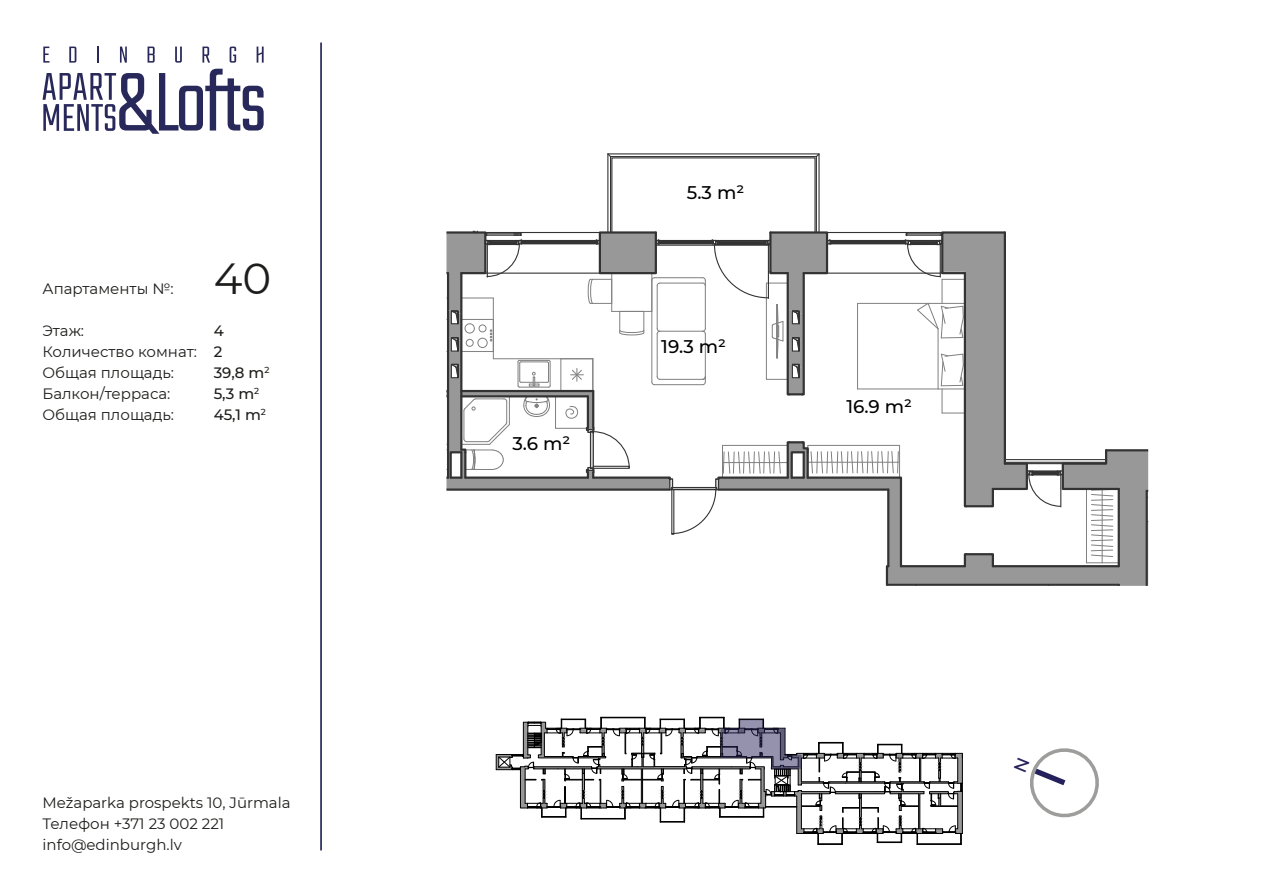
<style>
.page{position:relative;width:1263px;height:893px;background:#fff}
.page>*{position:absolute;margin:0;border:0;box-sizing:border-box;transform-origin:0 0}
.t1{font:43.5px "Montserrat";color:#1d1d1b}
.t2{font:500 18.3px "Montserrat";color:#000}
.t3{font:15px/21px "Montserrat";color:#1d1d1b}
.t4{font:500 15px/21px "Montserrat";color:#1d1d1b}
</style>
<div class="page">
<svg style="left:43px;top:47px;width:7px;height:16px"></svg>
<svg style="left:69px;top:47px;width:7px;height:16px"></svg>
<svg style="left:97px;top:47px;width:2px;height:16px"></svg>
<svg style="left:120px;top:47px;width:7px;height:16px"></svg>
<svg style="left:148px;top:47px;width:7px;height:16px"></svg>
<svg style="left:175px;top:47px;width:7px;height:16px"></svg>
<svg style="left:202px;top:47px;width:8px;height:16px"></svg>
<svg style="left:230px;top:47px;width:6px;height:16px"></svg>
<svg style="left:257px;top:47px;width:7px;height:16px"></svg>
<svg style="left:43px;top:69px;width:221px;height:65px"></svg>
<hr style="left:320px;top:43px;width:2px;height:807px;background:#28285a">
<hr style="left:1148px;top:521px;width:1px;height:65px;background:#808080">
<div style="left:1121px;top:451px;width:27px;height:135px;background:#989898"></div>
<hr style="left:1106px;top:449px;width:42px;height:2px;background:#333">
<svg style="left:1144px;top:487px;width:4px;height:11px"></svg>
<hr style="left:1145px;top:491px;width:3px;height:95px;background:#333">
<svg style="left:446px;top:153px;width:675px;height:433px"></svg>
<svg style="left:496px;top:717px;width:467px;height:128px"></svg>
<svg style="left:1030px;top:748px;width:69px;height:70px"></svg>
<p class="t3" style="left:43px;top:278px;width:133px">Апартаменты №:</p>
<p class="t3" style="left:43px;top:320px;width:156px">Этаж:<br>Количество комнат:<br>Общая площадь:<br>Балкон/терраса:<br>Общая площадь:</p>
<h1 class="t1" style="left:214px;top:249px;width:59px">40</h1>
<p class="t4" style="left:214px;top:320px;width:57px">4<br>2<br>39,8 m<sup>2<br></sup>5,3 m<sup>2<br></sup>45,1 m<sup>2</sup></p>
<p class="t3" style="left:43px;top:792px;width:250px">Mežaparka prospekts 10, Jūrmala<br>Телефон +371 23 002 221 info@edinburgh.lv</p>
<p class="t2" style="left:512px;top:430px;width:60px">3.6 m²</p>
<p class="t2" style="left:687px;top:179px;width:59px">5.3 m²</p>
<p class="t2" style="left:661px;top:334px;width:66px">19.3 m²</p>
<p class="t2" style="left:846px;top:394px;width:67px">16.9 m²</p>
</div>
